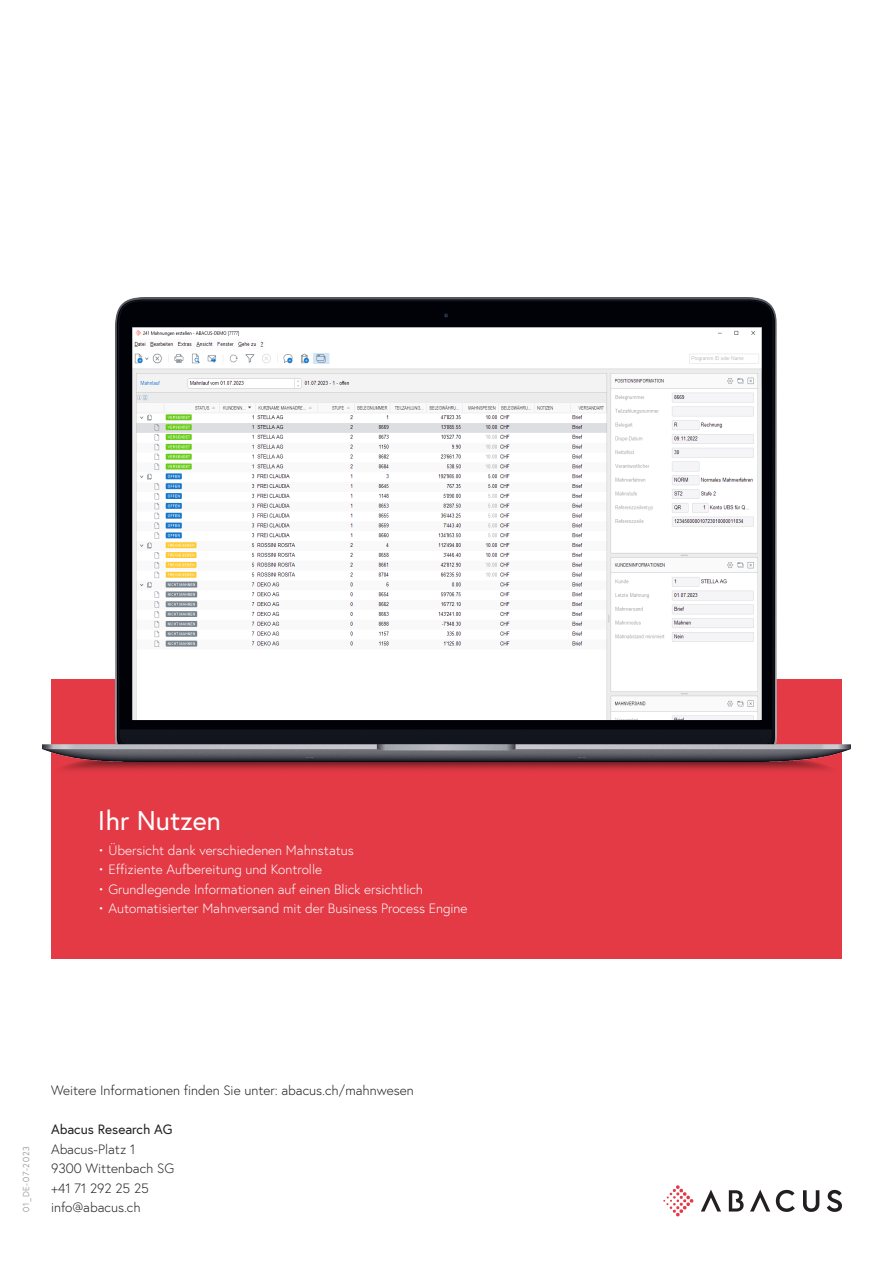
<style>
.page{position:relative;width:893px;height:1263px;background:#fff}
.page>*{position:absolute;margin:0;border:0;box-sizing:border-box;transform-origin:0 0}
.Subhead_18pt{font:27px "Europa";color:#fff}
.t1{font:300 13.5px "Europa";color:#fff}
.Lauftext_links_9pt{font:300 13.5px "Europa";color:#231f20}
.Lauftext_links_9pt-2{font:13.5px "Europa";color:#231f20}
.DRUCKCODE_5_75pt{font:300 8.7px "Europa";letter-spacing:.08em;color:#76787b}
</style>
<div class="page">
<svg style="left:776px;top:1190px;width:19px;height:22px"></svg>
<svg style="left:827px;top:1190px;width:15px;height:22px"></svg>
<svg style="left:803px;top:1190px;width:16px;height:22px"></svg>
<svg style="left:701px;top:1189px;width:20px;height:22px"></svg>
<svg style="left:750px;top:1189px;width:20px;height:22px"></svg>
<svg style="left:729px;top:1190px;width:15px;height:21px"></svg>
<svg style="left:663px;top:1185px;width:31px;height:31px"></svg>
<div style="left:51px;top:679px;width:791px;height:280px;background:#e33a46"></div>
<img style="left:43px;top:298px;width:808px;height:464px">
<img style="left:132px;top:328px;width:629px;height:392px">
<p class="Subhead_18pt" style="left:98px;top:803px;width:125px">Ihr Nutzen</p>
<p class="t1" style="left:98px;top:842px;width:258px">• Übersicht dank verschiedenen Mahnstatus</p>
<p class="t1" style="left:98px;top:861px;width:226px">• Effiziente Aufbereitung und Kontrolle</p>
<p class="t1" style="left:98px;top:881px;width:327px">• Grundlegende Informationen auf einen Blick ersichtlich</p>
<p class="t1" style="left:98px;top:900px;width:371px">• Automatisierter Mahnversand mit der Business Process Engine</p>
<p class="DRUCKCODE_5_75pt" style="left:21px;top:1212px;width:67px;rotate:-90deg">01_DE-07-2023</p>
<p class="Lauftext_links_9pt" style="left:51px;top:1082px;width:364px">Weitere Informationen finden Sie unter: abacus.ch/mahnwesen</p>
<p class="Lauftext_links_9pt-2" style="left:51px;top:1121px;width:123px">Abacus Research AG</p>
<p class="Lauftext_links_9pt" style="left:51px;top:1140px;width:86px">Abacus-Platz 1</p>
<p class="Lauftext_links_9pt" style="left:51px;top:1160px;width:125px">9300 Wittenbach SG</p>
<p class="Lauftext_links_9pt" style="left:51px;top:1179px;width:99px">+41 71 292 25 25</p>
<p class="Lauftext_links_9pt" style="left:51px;top:1199px;width:91px">info@abacus.ch</p>
</div>
